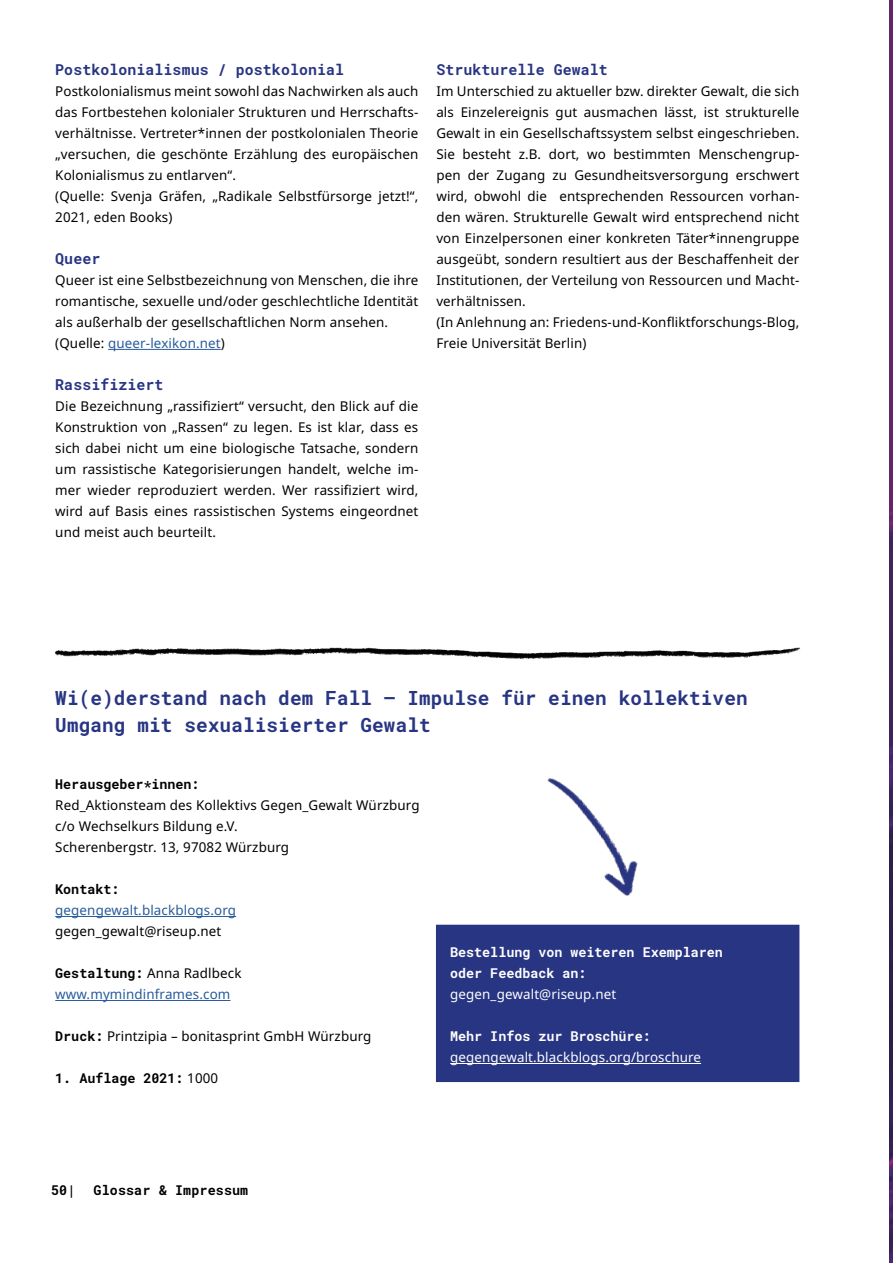
<style>
.page{position:relative;width:893px;height:1263px;background:#fff}
.page>*{position:absolute;margin:0;border:0;box-sizing:border-box;transform-origin:0 0}
.t1{font:700 19.5px/27px "Roboto Mono";letter-spacing:.01em;color:#283583}
.t2{font:700 15px "Roboto Mono";letter-spacing:.01em;color:#283583}
.Fließtext_neu_Noto{font:13.5px/21px "Noto Sans";letter-spacing:.01em;color:#000;text-align:justify}
.Fließtext_neu_Noto-2{font:13.5px "Noto Sans";letter-spacing:.01em;color:#275b9b}
.Fließtext_neu_Noto-3{font:700 13.5px/21px "Roboto Mono";color:#fff}
.Fließtext_neu_Noto-4{font:13.5px "Noto Sans";letter-spacing:.01em;color:#fff}
.Fließtext_neu_Noto-5{font:700 13.5px "Roboto Mono";color:#000}
.Kapitel-Fusszeile-li{font:700 13.5px "Roboto Mono";letter-spacing:.01em;color:#000}
.s1{color:#000}
.s2{font-family:"Roboto Mono";font-weight:700}
.s3{font-family:"Noto Sans";font-weight:400}
</style>
<div class="page">
<hr style="left:55px;top:916px;width:181px;height:1px;background:#275b9b">
<hr style="left:55px;top:1000px;width:175px;height:1px;background:#275b9b">
<hr style="left:108px;top:349px;width:113px;height:1px;background:#275b9b">
<div style="left:436px;top:924px;width:364px;height:159px;background:#283583"></div>
<img style="left:547px;top:778px;width:91px;height:118px">
<img style="left:54px;top:647px;width:746px;height:12px">
<img style="left:889px;top:0;width:4px;height:1263px">
<h3 class="t2" style="left:55px;top:59px;width:290px">Postkolonialismus / postkolonial</h3>
<p class="Fließtext_neu_Noto" style="left:55px;top:81px;width:365px">Postkolonialismus meint sowohl das Nachwirken als auch das Fortbestehen kolonialer Strukturen und Herrschafts&shy;verhältnisse. Vertreter*innen der postkolonialen Theorie „versuchen, die geschönte Erzählung des europäischen Kolonialismus zu entlarven“.</p>
<p class="Fließtext_neu_Noto" style="left:55px;top:186px;width:365px">(Quelle: Svenja Gräfen, „Radikale Selbstfürsorge jetzt!“,<br>2021, eden Books)</p>
<h3 class="t2" style="left:55px;top:248px;width:47px">Queer</h3>
<p class="Fließtext_neu_Noto" style="left:55px;top:270px;width:365px">Queer ist eine Selbstbezeichnung von Menschen, die ihre romantische, sexuelle und/oder geschlechtliche Identität als außerhalb der gesellschaftlichen Norm ansehen.</p>
<p class="Fließtext_neu_Noto-2" style="left:55px;top:334px;width:171px"><span class="s1">(Quelle:</span> queer-lexikon.net<span class="s1">)</span></p>
<h3 class="t2" style="left:55px;top:374px;width:110px">Rassifiziert</h3>
<p class="Fließtext_neu_Noto" style="left:55px;top:396px;width:365px">Die Bezeichnung „rassifiziert“ versucht, den Blick auf die Konstruktion von „Rassen“ zu legen. Es ist klar, dass es sich dabei nicht um eine biologische Tatsache, sondern um rassistische Kategorisierungen handelt, welche im&shy;mer wieder reproduziert werden. Wer rassifiziert wird, wird auf Basis eines rassistischen Systems eingeordnet und meist auch beurteilt.</p>
<h3 class="t2" style="left:436px;top:59px;width:173px">Strukturelle Gewalt</h3>
<p class="Fließtext_neu_Noto" style="left:436px;top:81px;width:365px">Im Unterschied zu aktueller bzw. direkter Gewalt, die sich als Einzelereignis gut ausmachen lässt, ist strukturelle Gewalt in ein Gesellschaftssystem selbst eingeschrieben.<br>Sie besteht z.B. dort, wo bestimmten Menschengrup&shy;pen der Zugang zu Gesundheitsversorgung erschwert wird, obwohl die entsprechenden Ressourcen vorhan&shy;den wären. Strukturelle Gewalt wird entsprechend nicht von Einzelpersonen einer konkreten Täter*innengruppe ausgeübt, sondern resultiert aus der Beschaffenheit der Institutionen, der Verteilung von Ressourcen und Macht&shy;verhältnissen.</p>
<p class="Fließtext_neu_Noto" style="left:436px;top:312px;width:365px">(In Anlehnung an: Friedens-und-Konfliktforschungs-Blog,<br>Freie Universität Berlin)</p>
<h2 class="t1" style="left:55px;top:684px;width:694px">Wi(e)derstand nach dem Fall – Impulse für einen kollektiven<br>Umgang mit sexualisierter Gewalt</h2>
<p class="Fließtext_neu_Noto-5" style="left:55px;top:775px;width:146px">Herausgeber*innen:</p>
<p class="Fließtext_neu_Noto" style="left:55px;top:795px;width:366px">Red_Aktionsteam des Kollektivs Gegen_Gewalt Würzburg</p>
<p class="Fließtext_neu_Noto" style="left:55px;top:816px;width:184px">c/o Wechselkurs Bildung e.V.</p>
<p class="Fließtext_neu_Noto" style="left:55px;top:837px;width:235px">Scherenbergstr. 13, 97082 Würzburg</p>
<p class="Fließtext_neu_Noto-5" style="left:55px;top:880px;width:66px">Kontakt:</p>
<p class="Fließtext_neu_Noto-2" style="left:55px;top:901px;width:182px">gegengewalt.blackblogs.org</p>
<p class="Fließtext_neu_Noto" style="left:55px;top:921px;width:168px">gegen_gewalt@riseup.net</p>
<p class="Fließtext_neu_Noto" style="left:55px;top:963px;width:188px"><span class="s2">Gestaltung:</span> Anna Radlbeck</p>
<p class="Fließtext_neu_Noto-2" style="left:55px;top:985px;width:177px">www.mymindinframes.com</p>
<p class="Fließtext_neu_Noto" style="left:55px;top:1026px;width:318px"><span class="s2">Druck:</span> Printzipia – bonitasprint GmbH Würzburg</p>
<p class="Fließtext_neu_Noto-5" style="left:55px;top:1069px;width:164px">1. Auflage 2021: <span class="s3">1000</span></p>
<p class="Fließtext_neu_Noto-3" style="left:450px;top:941px;width:274px">Bestellung von weiteren Exemplaren oder Feedback an:</p>
<p class="Fließtext_neu_Noto-4" style="left:450px;top:985px;width:168px">gegen_gewalt@riseup.net</p>
<p class="Fließtext_neu_Noto-3" style="left:450px;top:1025px;width:202px">Mehr Infos zur Broschüre:</p>
<p class="Fließtext_neu_Noto-4" style="left:450px;top:1048px;width:252px">gegengewalt.blackblogs.org/broschure</p>
<p class="Fließtext_neu_Noto-5" style="left:51px;top:1180px;width:26px">50|</p>
<p class="Kapitel-Fusszeile-li" style="left:94px;top:1180px;width:156px">Glossar &amp; Impressum</p>
</div>
